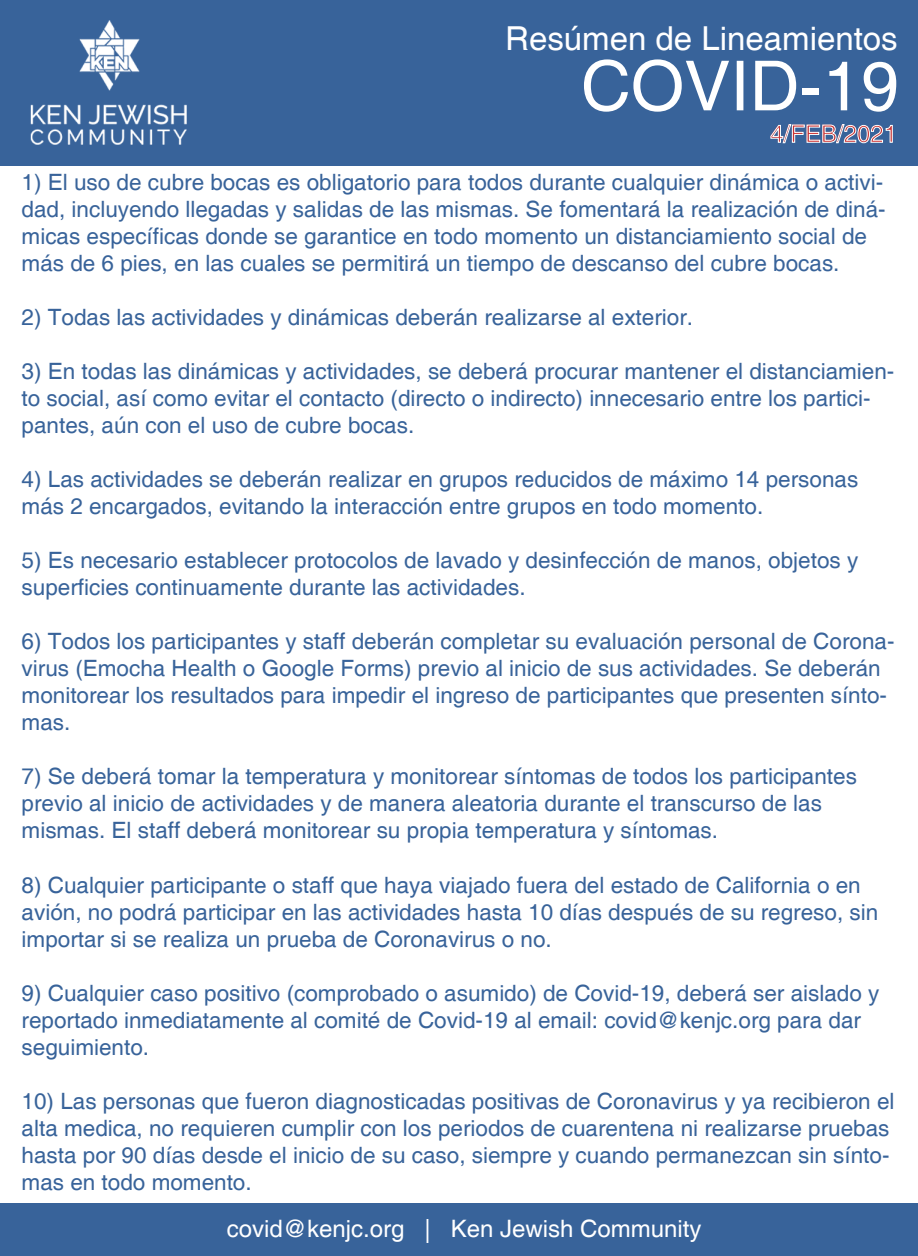
<style>
.page{position:relative;width:918px;height:1256px;background:#fff}
.page>*{position:absolute;margin:0;border:0;box-sizing:border-box;transform-origin:0 0}
.t1{font:69px "Helvetica";color:#fff}
.t2{font:33px "Helvetica";color:#fff}
.t3{font:24px "Helvetica";color:#fff}
.t4{font:24px "Helvetica";color:#c33}
.t5{font:22.5px/27px "Helvetica";color:#38639a}
</style>
<div class="page">
<div style="left:0;top:1203px;width:918px;height:53px;background:#38639a"></div>
<div style="left:0;top:0;width:918px;height:166px;background:#38639a"></div>
<img style="left:30px;top:20px;width:157px;height:125px">
<svg style="left:771px;top:124px;width:122px;height:19px"></svg>
<h2 class="t2" style="left:505px;top:19px;width:394px">Resúmen de Lineamientos</h2>
<h1 class="t1" style="left:581px;top:46px;width:320px">COVID-19</h1>
<p class="t4" style="left:770px;top:120px;width:128px">4/FEB/2021</p>
<p class="t5" style="left:22px;top:170px;width:866px">1) El uso de cubre bocas es obligatorio para todos durante cualquier dinámica o activi&shy;dad, incluyendo llegadas y salidas de las mismas. Se fomentará la realización de diná&shy;micas específicas donde se garantice en todo momento un distanciamiento social de más de 6 pies, en las cuales se permitirá un tiempo de descanso del cubre bocas.</p>
<p class="t5" style="left:22px;top:305px;width:673px">2) Todas las actividades y dinámicas deberán realizarse al exterior.</p>
<p class="t5" style="left:22px;top:359px;width:874px">3) En todas las dinámicas y actividades, se deberá procurar mantener el distanciamien&shy;to social, así como evitar el contacto (directo o indirecto) innecesario entre los partici&shy;pantes, aún con el uso de cubre bocas.</p>
<p class="t5" style="left:22px;top:467px;width:838px">4) Las actividades se deberán realizar en grupos reducidos de máximo 14 personas más 2 encargados, evitando la interacción entre grupos en todo momento.</p>
<p class="t5" style="left:22px;top:548px;width:838px">5) Es necesario establecer protocolos de lavado y desinfección de manos, objetos y superficies continuamente durante las actividades.</p>
<p class="t5" style="left:22px;top:629px;width:874px">6) Todos los participantes y staff deberán completar su evaluación personal de Corona&shy;virus (Emocha Health o Google Forms) previo al inicio de sus actividades. Se deberán monitorear los resultados para impedir el ingreso de participantes que presenten sínto&shy;mas.</p>
<p class="t5" style="left:22px;top:764px;width:837px">7) Se deberá tomar la temperatura y monitorear síntomas de todos los participantes previo al inicio de actividades y de manera aleatoria durante el transcurso de las mismas. El staff deberá monitorear su propia temperatura y síntomas.</p>
<p class="t5" style="left:22px;top:872px;width:858px">8) Cualquier participante o staff que haya viajado fuera del estado de California o en avión, no podrá participar en las actividades hasta 10 días después de su regreso, sin importar si se realiza un prueba de Coronavirus o no.</p>
<p class="t5" style="left:22px;top:980px;width:859px">9) Cualquier caso positivo (comprobado o asumido) de Covid-19, deberá ser aislado y reportado inmediatamente al comité de Covid-19 al email: covid@kenjc.org para dar seguimiento.</p>
<p class="t5" style="left:22px;top:1088px;width:874px">10) Las personas que fueron diagnosticadas positivas de Coronavirus y ya recibieron el alta medica, no requieren cumplir con los periodos de cuarentena ni realizarse pruebas hasta por 90 días desde el inicio de su caso, siempre y cuando permanezcan sin sínto&shy;mas en todo momento.</p>
<p class="t3" style="left:227px;top:1214px;width:476px">covid@kenjc.org | Ken Jewish Community</p>
</div>
